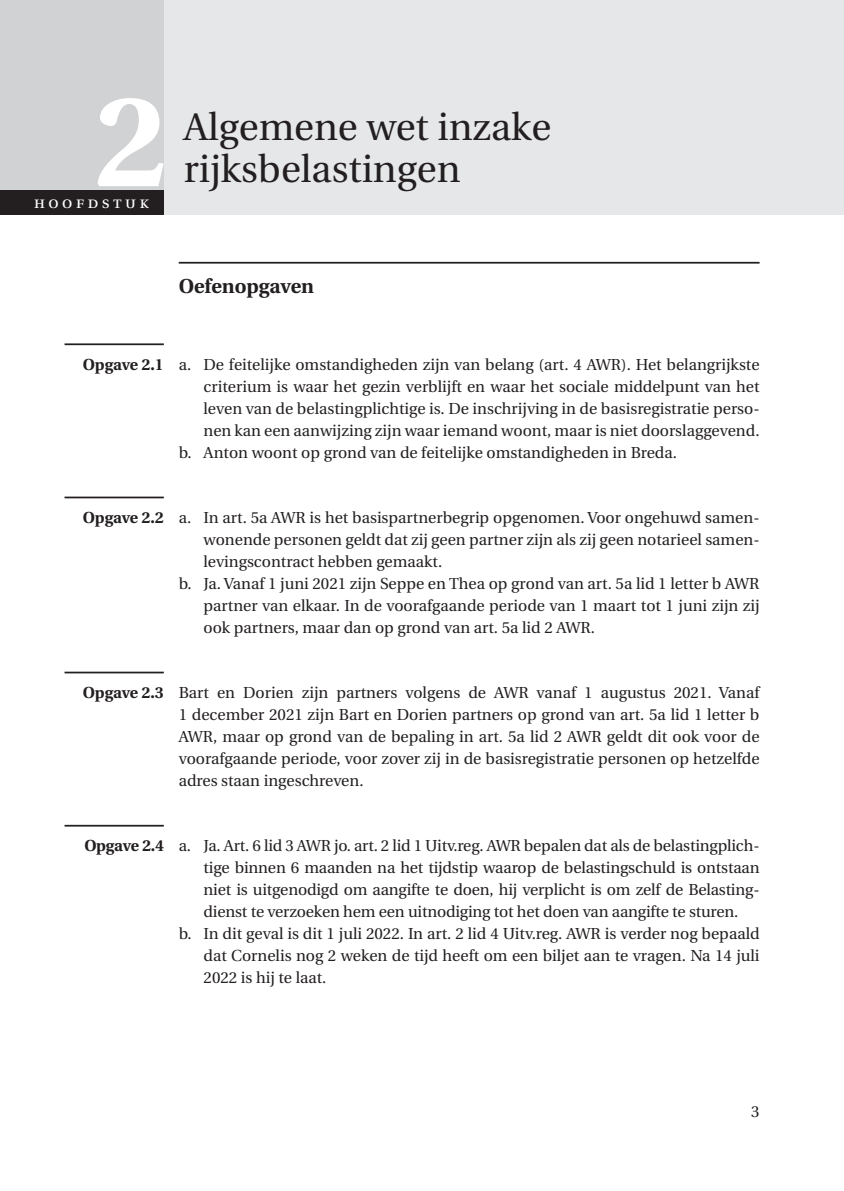
<style>
.page{position:relative;width:844px;height:1191px;background:#fff}
.page>*{position:absolute;margin:0;border:0;box-sizing:border-box;transform-origin:0 0}
.t1{font:700 129.5px "Utopia";color:#fff}
.t2{font:38.5px/42px "Utopia";color:#231f20}
._1_1_kop{font:700 20.12px "Utopia";color:#231f20}
.t3{font:16.8px "Utopia Regular SC";letter-spacing:.21em;color:#fff}
.plat_inspring_ID{font:15.92px/21.9px "Utopia";color:#231f20;text-align:justify}
.s1{font-weight:700}
</style>
<div class="page">
<div style="left:0;top:0;width:164px;height:215px;background:#d1d2d4"></div>
<div style="left:164px;top:0;width:679px;height:215px;background:#e6e7e9"></div>
<div style="left:0;top:190px;width:164px;height:25px;background:#231f20"></div>
<hr style="left:179px;top:262px;width:580px;height:2px;background:#231f20">
<hr style="left:64px;top:343px;width:100px;height:2px;background:#231f20">
<hr style="left:64px;top:496px;width:100px;height:2px;background:#231f20">
<hr style="left:64px;top:671px;width:100px;height:2px;background:#231f20">
<hr style="left:64px;top:825px;width:100px;height:1px;background:#231f20">
<p class="t1" style="left:94px;top:67px;width:74px">2</p>
<p class="t3" style="left:34px;top:193px;width:116px">hoofdstuk</p>
<p class="t2" style="left:184px;top:106px;width:369px">Algemene wet inzake rijksbelastingen</p>
<p class="_1_1_kop" style="left:179px;top:275px;width:137px">Oefenopgaven</p>
<p class="plat_inspring_ID" style="left:203px;top:354px;width:557px;text-indent:-121px"><span class="s1">Opgave 2.1</span> a. De feitelijke omstandigheden zijn van belang (art. 4 AWR). Het belangrijkste criterium is waar het gezin verblijft en waar het sociale middelpunt van het leven van de belastingplichtige is. De inschrijving in de basisregistratie perso&shy;nen kan een aanwijzing zijn waar iemand woont, maar is niet doorslaggevend.</p>
<p class="plat_inspring_ID" style="left:179px;top:441px;width:499px">b. Anton woont op grond van de feitelijke omstandigheden in Breda.</p>
<p class="plat_inspring_ID" style="left:203px;top:507px;width:557px;text-indent:-121px"><span class="s1">Opgave 2.2</span> a. In art. 5a AWR is het basispartnerbegrip opgenomen. Voor ongehuwd samen&shy;wonende personen geldt dat zij geen partner zijn als zij geen notarieel samen&shy;levingscontract hebben gemaakt.</p>
<p class="plat_inspring_ID" style="left:203px;top:573px;width:557px;text-indent:-25px">b. Ja. Vanaf 1 juni 2021 zijn Seppe en Thea op grond van art. 5a lid 1 letter b AWR partner van elkaar. In de voorafgaande periode van 1 maart tot 1 juni zijn zij ook partners, maar dan op grond van art. 5a lid 2 AWR.</p>
<p class="plat_inspring_ID" style="left:179px;top:682px;width:582px;text-indent:-96px"><span class="s1">Opgave 2.3</span> Bart en Dorien zijn partners volgens de AWR vanaf 1 augustus 2021. Vanaf 1 december 2021 zijn Bart en Dorien partners op grond van art. 5a lid 1 letter b AWR, maar op grond van de bepaling in art. 5a lid 2 AWR geldt dit ook voor de voorafgaande periode, voor zover zij in de basisregistratie personen op hetzelfde adres staan ingeschreven.</p>
<p class="plat_inspring_ID" style="left:203px;top:835px;width:557px;text-indent:-119px"><span class="s1">Opgave 2.4</span> a. Ja. Art. 6 lid 3 AWR jo. art. 2 lid 1 Uitv.reg. AWR bepalen dat als de belastingplich&shy;tige binnen 6 maanden na het tijdstip waarop de belastingschuld is ontstaan niet is uitgenodigd om aangifte te doen, hij verplicht is om zelf de Belasting&shy;dienst te verzoeken hem een uitnodiging tot het doen van aangifte te sturen.</p>
<p class="plat_inspring_ID" style="left:203px;top:923px;width:557px;text-indent:-25px">b. In dit geval is dit 1 juli 2022. In art. 2 lid 4 Uitv.reg. AWR is verder nog bepaald dat Cornelis nog 2 weken de tijd heeft om een biljet aan te vragen. Na 14 juli 2022 is hij te laat.</p>
<p class="plat_inspring_ID" style="left:751px;top:1101px;width:10px">3</p>
</div>
